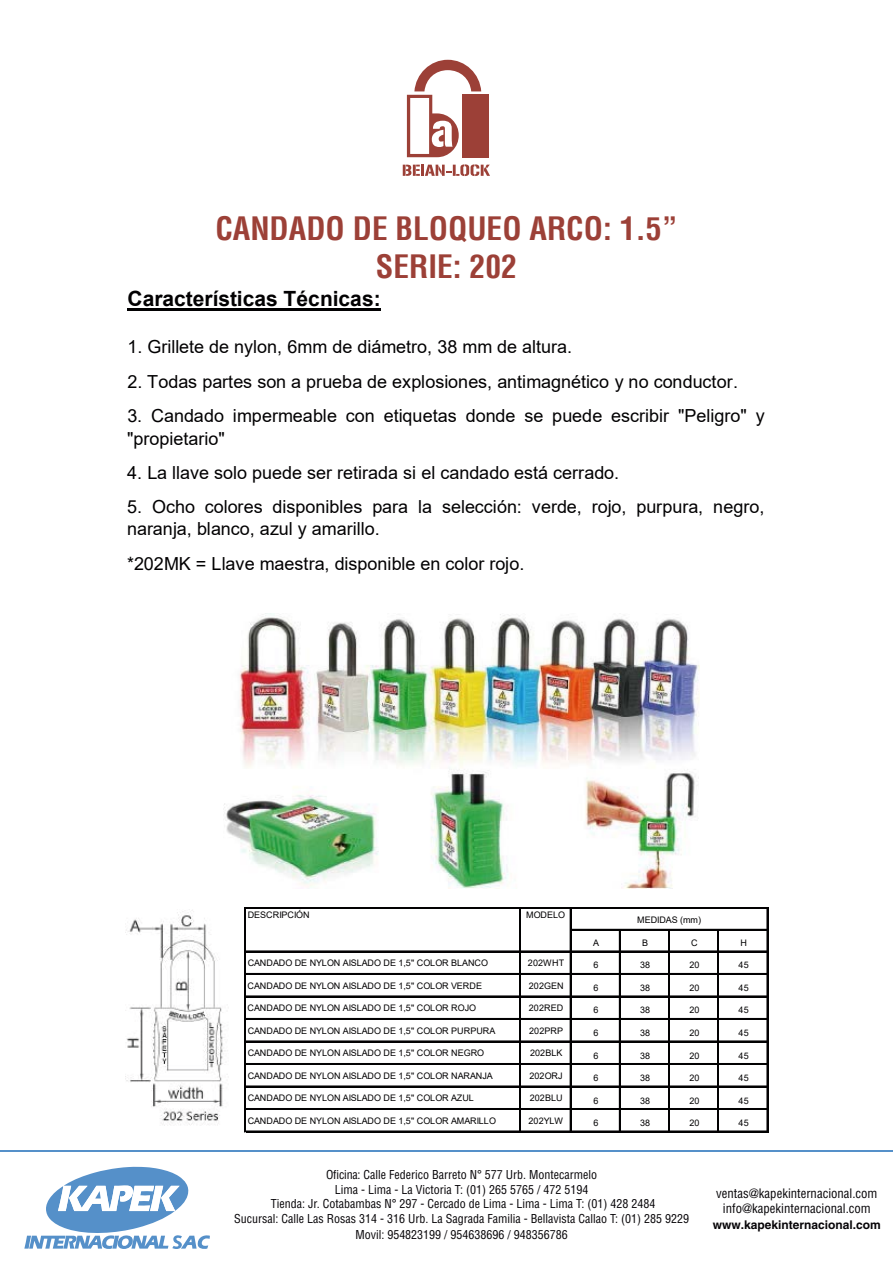
<style>
.page{position:relative;width:893px;height:1263px;background:#fff}
.page>*{position:absolute;margin:0;border:0;box-sizing:border-box;transform-origin:0 0}
.t1{font:700 condensed 31.5px/37.8px "Helvetica";color:#9c4037;text-align:center}
.t2{font:700 21px "Arial";color:#020102}
.t3{font:18px/22.5px "Arial";letter-spacing:-.005em;color:#020102}
.t4{font:condensed 12.75px/15.9px "Helvetica LT Std";color:#060407;text-align:center}
.t5{font:condensed 12px "Helvetica LT Std";color:#060407}
.t6{font:700 12px "Helvetica LT Std";color:#060407}
.t7{font:9px "Arial";letter-spacing:.01em;color:#020102}
</style>
<div class="page">
<hr style="left:127px;top:309px;width:254px;height:2px;background:#020102">
<img style="left:224px;top:614px;width:476px;height:275px">
<img style="left:126px;top:910px;width:99px;height:216px">
<hr style="left:245px;top:907px;width:1px;height:225px;background:#020102">
<hr style="left:519px;top:909px;width:1px;height:223px;background:#020102">
<hr style="left:520px;top:909px;width:1px;height:223px;background:#020102">
<hr style="left:570px;top:909px;width:1px;height:223px;background:#020102">
<hr style="left:767px;top:909px;width:1px;height:223px;background:#020102">
<hr style="left:619px;top:931px;width:2px;height:201px;background:#020102">
<hr style="left:668px;top:931px;width:2px;height:201px;background:#020102">
<hr style="left:717px;top:931px;width:1px;height:201px;background:#020102">
<hr style="left:718px;top:931px;width:1px;height:201px;background:#020102">
<hr style="left:246px;top:907px;width:522px;height:2px;background:#020102">
<hr style="left:571px;top:929px;width:197px;height:2px;background:#020102">
<hr style="left:246px;top:951px;width:522px;height:1px;background:#020102">
<hr style="left:246px;top:973px;width:522px;height:2px;background:#020102">
<hr style="left:246px;top:996px;width:522px;height:1px;background:#020102">
<hr style="left:246px;top:1018px;width:522px;height:2px;background:#020102">
<hr style="left:246px;top:1041px;width:522px;height:1px;background:#020102">
<hr style="left:246px;top:1063px;width:522px;height:2px;background:#020102">
<hr style="left:246px;top:1086px;width:522px;height:1px;background:#020102">
<hr style="left:246px;top:1108px;width:522px;height:2px;background:#020102">
<hr style="left:246px;top:1131px;width:522px;height:1px;background:#020102">
<svg style="left:403px;top:164px;width:87px;height:12px"></svg>
<div style="left:462px;top:94px;width:27px;height:64px;background:#9c4037"></div>
<svg style="left:407px;top:60px;width:74px;height:97px"></svg>
<hr style="left:0;top:1150px;width:893px;height:2px;background:#5590c9">
<svg style="left:24px;top:1167px;width:186px;height:82px"></svg>
<h1 class="t1" style="left:215px;top:210px;width:464px">CANDADO DE BLOQUEO ARCO: 1.5”<br>SERIE: 202</h1>
<h2 class="t2" style="left:127px;top:284px;width:255px">Características Técnicas:</h2>
<h3 class="t3" style="left:127px;top:336px;width:446px">1. Grillete de nylon, 6mm de diámetro, 38 mm de altura.</h3>
<h3 class="t3" style="left:127px;top:370px;width:612px">2. Todas partes son a prueba de explosiones, antimagnético y no conductor.</h3>
<h3 class="t3" style="left:127px;top:404px;width:639px">3. Candado impermeable con etiquetas donde se puede escribir "Peligro" y "propietario"</h3>
<h3 class="t3" style="left:127px;top:461px;width:493px">4. La llave solo puede ser retirada si el candado está cerrado.</h3>
<h3 class="t3" style="left:127px;top:495px;width:639px">5. Ocho colores disponibles para la selección: verde, rojo, purpura, negro, naranja, blanco, azul y amarillo.</h3>
<h3 class="t3" style="left:127px;top:552px;width:399px">*202MK = Llave maestra, disponible en color rojo.</h3>
<p class="t7" style="left:248px;top:908px;width:63px">DESCRIPCIÓN</p>
<p class="t7" style="left:526px;top:908px;width:41px">MODELO</p>
<p class="t7" style="left:637px;top:914px;width:65px">MEDIDAS (mm)</p>
<p class="t7" style="left:593px;top:936px;width:8px">A</p>
<p class="t7" style="left:642px;top:936px;width:8px">B</p>
<p class="t7" style="left:691px;top:936px;width:8px">C</p>
<p class="t7" style="left:740px;top:936px;width:8px">H</p>
<p class="t7" style="left:248px;top:957px;width:242px">CANDADO DE NYLON AISLADO DE 1,5" COLOR BLANCO</p>
<p class="t7" style="left:528px;top:957px;width:38px">202WHT</p>
<p class="t7" style="left:593px;top:959px;width:7px">6</p>
<p class="t7" style="left:640px;top:959px;width:12px">38</p>
<p class="t7" style="left:689px;top:959px;width:12px">20</p>
<p class="t7" style="left:739px;top:959px;width:12px">45</p>
<p class="t7" style="left:248px;top:979px;width:236px">CANDADO DE NYLON AISLADO DE 1,5" COLOR VERDE</p>
<p class="t7" style="left:529px;top:979px;width:36px">202GEN</p>
<p class="t7" style="left:593px;top:982px;width:7px">6</p>
<p class="t7" style="left:640px;top:982px;width:12px">38</p>
<p class="t7" style="left:689px;top:982px;width:12px">20</p>
<p class="t7" style="left:739px;top:982px;width:12px">45</p>
<p class="t7" style="left:248px;top:1002px;width:230px">CANDADO DE NYLON AISLADO DE 1,5" COLOR ROJO</p>
<p class="t7" style="left:529px;top:1002px;width:36px">202RED</p>
<p class="t7" style="left:593px;top:1004px;width:7px">6</p>
<p class="t7" style="left:640px;top:1004px;width:12px">38</p>
<p class="t7" style="left:689px;top:1004px;width:12px">20</p>
<p class="t7" style="left:739px;top:1004px;width:12px">45</p>
<p class="t7" style="left:248px;top:1024px;width:249px">CANDADO DE NYLON AISLADO DE 1,5" COLOR PURPURA</p>
<p class="t7" style="left:529px;top:1024px;width:35px">202PRP</p>
<p class="t7" style="left:593px;top:1027px;width:7px">6</p>
<p class="t7" style="left:640px;top:1027px;width:12px">38</p>
<p class="t7" style="left:689px;top:1027px;width:12px">20</p>
<p class="t7" style="left:739px;top:1027px;width:12px">45</p>
<p class="t7" style="left:248px;top:1047px;width:238px">CANDADO DE NYLON AISLADO DE 1,5" COLOR NEGRO</p>
<p class="t7" style="left:530px;top:1047px;width:34px">202BLK</p>
<p class="t7" style="left:593px;top:1049px;width:7px">6</p>
<p class="t7" style="left:640px;top:1049px;width:12px">38</p>
<p class="t7" style="left:689px;top:1049px;width:12px">20</p>
<p class="t7" style="left:739px;top:1049px;width:12px">45</p>
<p class="t7" style="left:248px;top:1069px;width:247px">CANDADO DE NYLON AISLADO DE 1,5" COLOR NARANJA</p>
<p class="t7" style="left:529px;top:1069px;width:35px">202ORJ</p>
<p class="t7" style="left:593px;top:1072px;width:7px">6</p>
<p class="t7" style="left:640px;top:1072px;width:12px">38</p>
<p class="t7" style="left:689px;top:1072px;width:12px">20</p>
<p class="t7" style="left:739px;top:1072px;width:12px">45</p>
<p class="t7" style="left:248px;top:1092px;width:228px">CANDADO DE NYLON AISLADO DE 1,5" COLOR AZUL</p>
<p class="t7" style="left:530px;top:1092px;width:34px">202BLU</p>
<p class="t7" style="left:593px;top:1094px;width:7px">6</p>
<p class="t7" style="left:640px;top:1094px;width:12px">38</p>
<p class="t7" style="left:689px;top:1094px;width:12px">20</p>
<p class="t7" style="left:739px;top:1094px;width:12px">45</p>
<p class="t7" style="left:248px;top:1114px;width:250px">CANDADO DE NYLON AISLADO DE 1,5" COLOR AMARILLO</p>
<p class="t7" style="left:529px;top:1114px;width:36px">202YLW</p>
<p class="t7" style="left:593px;top:1117px;width:7px">6</p>
<p class="t7" style="left:640px;top:1117px;width:12px">38</p>
<p class="t7" style="left:689px;top:1117px;width:12px">20</p>
<p class="t7" style="left:739px;top:1117px;width:12px">45</p>
<h3 class="t5" style="left:326px;top:1167px;width:273px">Oficina: Calle Federico Barreto N° 577 Urb. Montecarmelo</h3>
<h3 class="t5" style="left:234px;top:1211px;width:456px">Sucursal: Calle Las Rosas 314 - 316 Urb. La Sagrada Familia - Bellavista Callao T: (01) 285 9229</h3>
<h3 class="t5" style="left:335px;top:1182px;width:255px">Lima - Lima - La Victoria T: (01) 265 5765 / 472 5194</h3>
<h3 class="t4" style="left:716px;top:1185px;width:163px">ventas@kapekinternacional.com info@kapekinternacional.com</h3>
<h3 class="t6" style="left:713px;top:1218px;width:170px">www.kapekinternacional.com</h3>
<h3 class="t5" style="left:271px;top:1196px;width:386px">Tienda: Jr. Cotabambas N° 297 - Cercado de Lima - Lima - Lima T: (01) 428 2484</h3>
<h3 class="t5" style="left:355px;top:1227px;width:214px">Movil: 954823199 / 954638696 / 948356786</h3>
</div>
